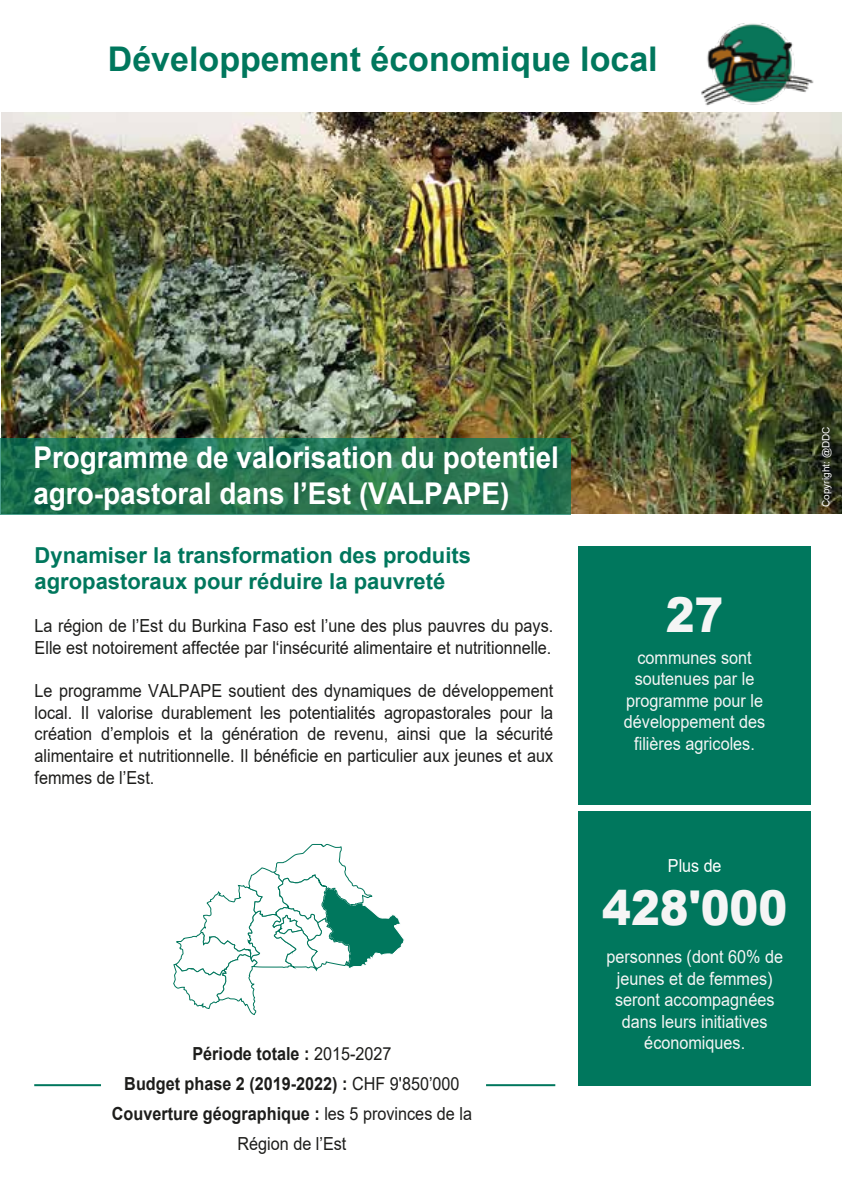
<style>
.page{position:relative;width:842px;height:1191px;background:#fff}
.page>*{position:absolute;margin:0;border:0;box-sizing:border-box;transform-origin:0 0}
.t1{font:900 48px "Arial";color:#f5f5f5;scale:.9 1}
.t2{font:700 34px "Arial";color:#00775d}
.t3{font:700 30px/36px "Arial";color:#fff;scale:.93 1}
.t4{font:700 22px/26.4px "Arial";color:#00775d}
.t5{font:18px/21.6px "Arial";color:#1d1d1b;scale:.9 1}
.t6{font:18px/21.6px "Arial";color:#f5f5f5;text-align:center;scale:.9 1}
.t7{font:700 18px/30px "Arial";color:#1d1d1b;text-align:center;scale:.9 1}
.t8{font:18px "Arial";color:#fff;scale:.89 1}
.t9{font:10px "Arial";color:#fff}
.s1{font-weight:400}
</style>
<div class="page">
<img style="left:2px;top:112px;width:840px;height:402px">
<hr style="left:34px;top:1084px;width:67px;height:2px;background:#00775d">
<hr style="left:486px;top:1084px;width:69px;height:2px;background:#00775d">
<svg style="left:0;top:439px;width:570px;height:76px;background:#257552"></svg>
<img style="left:701px;top:23px;width:113px;height:83px">
<svg style="left:173px;top:843px;width:231px;height:172px"></svg>
<div style="left:578px;top:546px;width:233px;height:258px;background:#00775d"></div>
<div style="left:578px;top:811px;width:233px;height:274px;background:#00775d"></div>
<h2 class="t2" style="left:108px;top:35px;width:551px">Développement économique local</h2>
<h3 class="t3" style="left:33px;top:439px;width:567px">Programme de valorisation du potentiel agro-pastoral dans l’Est (VALPAPE)</h3>
<p class="t4" style="left:35px;top:542px;width:438px">Dynamiser la transformation des produits agropastoraux pour réduire la pauvreté</p>
<p class="t5" style="left:35px;top:615px;width:578px">La région de l’Est du Burkina Faso est l’une des plus pauvres du pays.<br>Elle est notoirement affectée par l‘insécurité alimentaire et nutritionnelle.</p>
<p class="t5" style="left:35px;top:680px;width:578px;text-align:justify">Le programme VALPAPE soutient des dynamiques de développement local. Il valorise durablement les potentialités agropastorales pour la création d’emplois et la génération de revenu, ainsi que la sécurité alimentaire et nutritionnelle. Il bénéficie en particulier aux jeunes et aux femmes de l’Est.</p>
<p class="t7" style="left:112px;top:1038px;width:402px">Période totale : <span class="s1">2015-2027<br></span>Budget phase 2 (2019-2022) : <span class="s1">CHF 9'850’000<br></span>Couverture géographique : <span class="s1">les 5 provinces de la Région de l’Est</span></p>
<h1 class="t1" style="left:666px;top:580px;width:66px">27</h1>
<p class="t6" style="left:624px;top:646px;width:159px">communes sont soutenues par le programme pour le développement des filières agricoles.</p>
<p class="t9" style="left:819px;top:507px;width:82px;rotate:-90deg">Copyright: @DDC</p>
<p class="t8" style="left:668px;top:853px;width:62px">Plus de</p>
<h1 class="t1" style="left:602px;top:872px;width:207px">428'000</h1>
<p class="t6" style="left:606px;top:945px;width:198px">personnes (dont 60% de jeunes et de femmes) seront accompagnées dans leurs initiatives économiques.</p>
</div>
